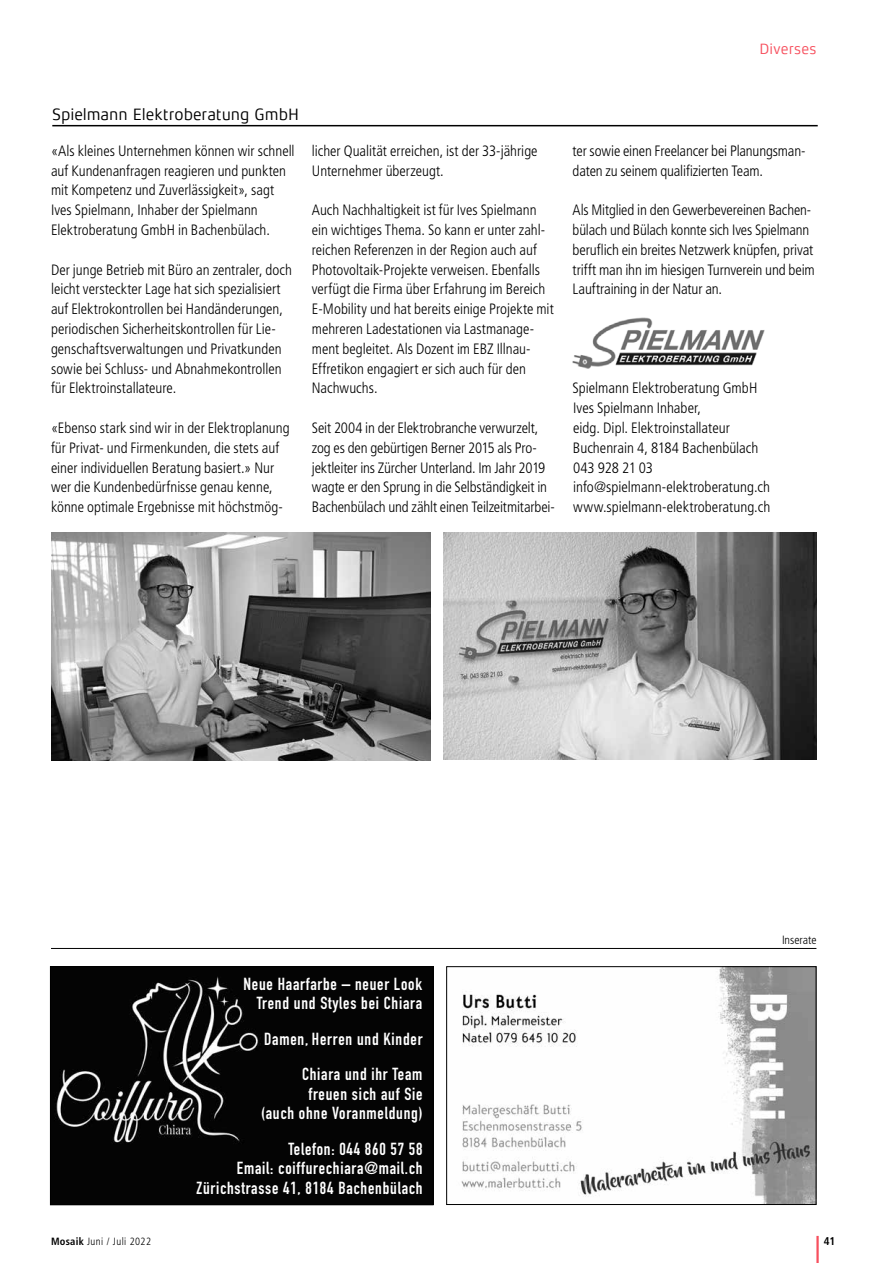
<style>
.page{position:relative;width:893px;height:1263px;background:#fff}
.page>*{position:absolute;margin:0;border:0;box-sizing:border-box;transform-origin:0 0}
.t1{font:700 17.25px/19.5px "DIN Condensed";letter-spacing:.045em;color:#fff;text-align:right}
.t2{font:16.5px "Xenois Sans Pro";letter-spacing:-.01em;color:#000}
.t3{font:300 condensed 15px/19.8px "Frutiger LT Std";color:#000}
.t4{font:15px "Xenois Sans Pro";letter-spacing:.005em;color:#f7505e}
.t5{font:300 condensed 12px "Frutiger LT Std";color:#000}
.t6{font:700 condensed 11.25px "Frutiger LT Std";color:#000}
.t7{font:300 condensed 10.5px "Frutiger LT Std";letter-spacing:.04em;color:#000}
.s1{font-weight:700}
</style>
<div class="page">
<hr style="left:816px;top:1236px;width:3px;height:27px;background:#f7505e">
<img style="left:51px;top:532px;width:379px;height:229px">
<img style="left:444px;top:532px;width:372px;height:228px">
<hr style="left:52px;top:125px;width:766px;height:1px;background:#000">
<img style="left:573px;top:318px;width:192px;height:50px">
<img style="left:52px;top:968px;width:379px;height:235px">
<div style="left:50px;top:966px;width:383px;height:239px;border:1px solid #000"></div>
<img style="left:461px;top:968px;width:353px;height:235px">
<div style="left:446px;top:966px;width:370px;height:239px;border:1px solid #000"></div>
<hr style="left:51px;top:948px;width:765px;height:1px;background:#000">
<p class="t4" style="left:759px;top:40px;width:58px">Diverses</p>
<p class="t2" style="left:52px;top:105px;width:248px">Spielmann Elektroberatung GmbH</p>
<p class="t3" style="left:51px;top:141px;width:245px">«Als kleines Unternehmen können wir schnell auf Kundenanfragen reagieren und punkten mit Kompetenz und Zuverlässigkeit», sagt Ives Spielmann, Inhaber der Spielmann Elektroberatung GmbH in Bachenbülach.</p>
<p class="t3" style="left:51px;top:260px;width:243px">Der junge Betrieb mit Büro an zentraler, doch leicht versteckter Lage hat sich spezialisiert auf Elektrokontrollen bei Handänderungen, periodischen Sicherheitskontrollen für Lie&shy;genschaftsverwaltungen und Privatkunden sowie bei Schluss- und Abnahmekontrollen für Elektroinstallateure.</p>
<p class="t3" style="left:51px;top:418px;width:240px">«Ebenso stark sind wir in der Elektroplanung für Privat- und Firmenkunden, die stets auf einer individuellen Beratung basiert.» Nur wer die Kundenbedürfnisse genau kenne, könne optimale Ergebnisse mit höchstmög-</p>
<p class="t3" style="left:312px;top:141px;width:227px">licher Qualität erreichen, ist der 33-jährige<br>Unternehmer überzeugt.</p>
<p class="t3" style="left:312px;top:200px;width:244px">Auch Nachhaltigkeit ist für Ives Spielmann ein wichtiges Thema. So kann er unter zahl&shy;reichen Referenzen in der Region auch auf Photovoltaik-Projekte verweisen. Ebenfalls verfügt die Firma über Erfahrung im Bereich E-Mobility und hat bereits einige Projekte mit mehreren Ladestationen via Lastmanage&shy;ment begleitet. Als Dozent im EBZ Illnau-Effretikon engagiert er sich auch für den Nachwuchs.</p>
<p class="t3" style="left:312px;top:418px;width:245px">Seit 2004 in der Elektrobranche verwurzelt, zog es den gebürtigen Berner 2015 als Pro&shy;jektleiter ins Zürcher Unterland. Im Jahr 2019 wagte er den Sprung in die Selbständigkeit in Bachenbülach und zählt einen Teilzeitmitarbei-</p>
<p class="t3" style="left:573px;top:141px;width:234px">ter sowie einen Freelancer bei Planungsman&shy;daten zu seinem qualifizierten Team.</p>
<p class="t3" style="left:573px;top:200px;width:244px">Als Mitglied in den Gewerbevereinen Bachen&shy;bülach und Bülach konnte sich Ives Spielmann beruflich ein breites Netzwerk knüpfen, privat trifft man ihn im hiesigen Turnverein und beim Lauftraining in der Natur an.</p>
<p class="t3" style="left:572px;top:379px;width:199px">Spielmann Elektroberatung GmbH<br>Ives Spielmann Inhaber,<br>eidg. Dipl. Elektroinstallateur<br>Buchenrain 4, 8184 Bachenbülach<br>043 928 21 03 info@spielmann-elektroberatung.ch www.spielmann-elektroberatung.ch</p>
<p class="t1" style="left:243px;top:974px;width:180px">Neue Haarfarbe – neuer Look<br>Trend und Styles bei Chiara</p>
<p class="t1" style="left:264px;top:1029px;width:160px">Damen, Herren und Kinder</p>
<p class="t1" style="left:261px;top:1064px;width:163px">Chiara und ihr Team freuen sich auf Sie<br>(auch ohne Voranmeldung)</p>
<p class="t1" style="left:197px;top:1139px;width:227px">Telefon: 044 860 57 58<br>Email: coiffurechiara@mail.ch<br>Zürichstrasse 41, 8184 Bachenbülach</p>
<p class="t5" style="left:782px;top:933px;width:36px">Inserate</p>
<p class="t7" style="left:51px;top:1235px;width:102px"><span class="s1">Mosaik</span> Juni / Juli 2022</p>
<p class="t6" style="left:824px;top:1234px;width:13px">41</p>
</div>
